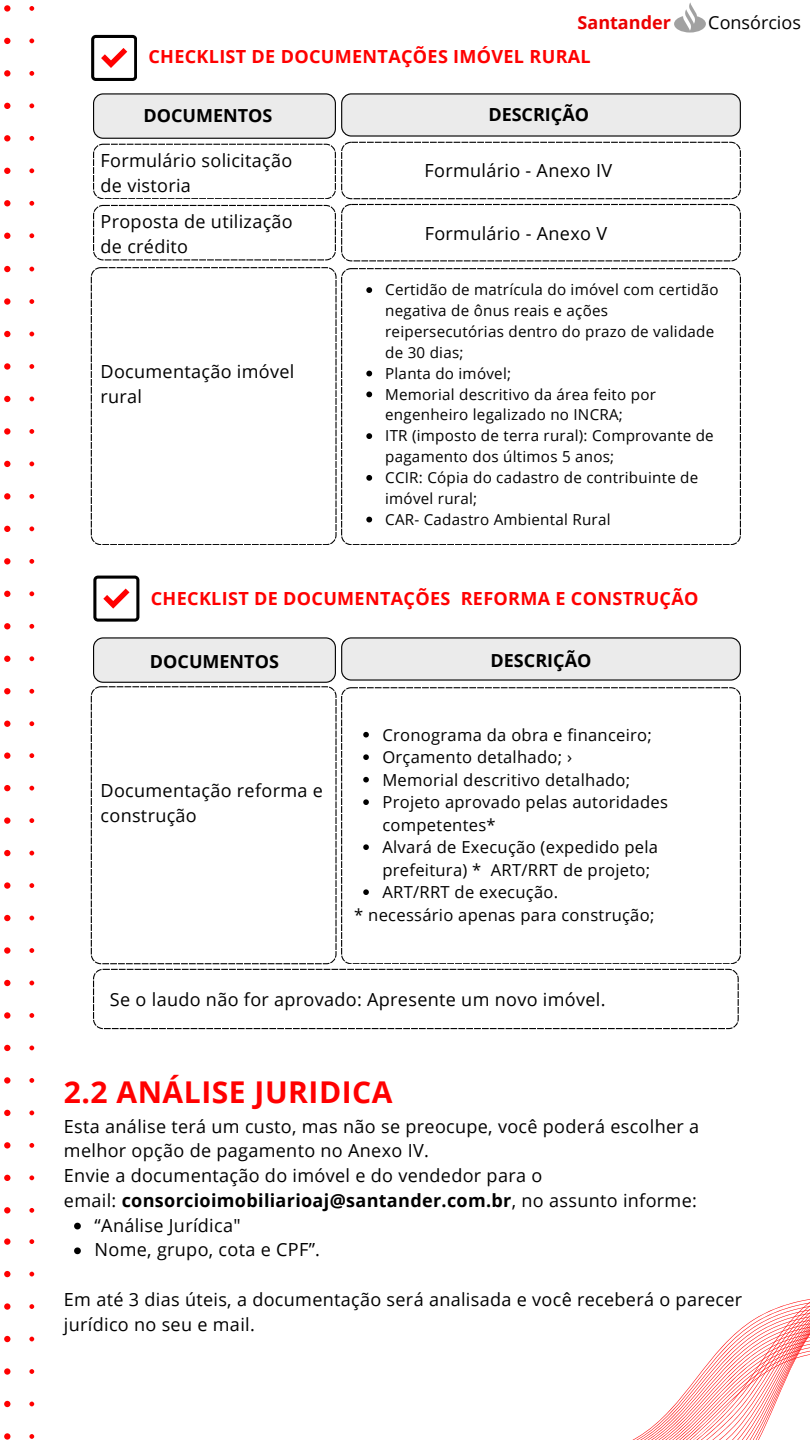
<style>
.page{position:relative;width:810px;height:1440px;background:#fff}
.page>*{position:absolute;margin:0;border:0;box-sizing:border-box;transform-origin:0 0}
.t1{font:700 30px "Open Sans";letter-spacing:.015em;color:#f00}
.t2{font:18px/24.8px "Open Sans";letter-spacing:.015em;color:#000}
.t3{font:700 18px "Open Sans";letter-spacing:.015em;color:#f00}
.t4{font:700 18px "Open Sans";color:#000}
.t5{font:700 18px "Open Sans";color:#ec0000}
.t6{font:16.5px/22.5px "Open Sans";letter-spacing:.015em;color:#000}
.t7{font:15.15px/20.9px "Open Sans";letter-spacing:.015em;color:#000}
.s1{font-weight:700}
</style>
<div class="page">
<svg style="left:4px;top:233px;width:6px;height:6px"></svg>
<svg style="left:29px;top:233px;width:5px;height:5px"></svg>
<svg style="left:4px;top:200px;width:6px;height:6px"></svg>
<svg style="left:29px;top:201px;width:5px;height:5px"></svg>
<svg style="left:4px;top:168px;width:6px;height:6px"></svg>
<svg style="left:29px;top:168px;width:5px;height:5px"></svg>
<svg style="left:4px;top:135px;width:6px;height:6px"></svg>
<svg style="left:29px;top:136px;width:5px;height:5px"></svg>
<svg style="left:4px;top:103px;width:6px;height:6px"></svg>
<svg style="left:29px;top:103px;width:5px;height:5px"></svg>
<div style="left:4px;top:70px;width:6px;height:7px;background:#f00;border-radius:50%"></div>
<svg style="left:29px;top:71px;width:5px;height:5px"></svg>
<svg style="left:4px;top:38px;width:6px;height:6px"></svg>
<svg style="left:29px;top:38px;width:5px;height:5px"></svg>
<div style="left:4px;top:5px;width:6px;height:7px;background:#f00;border-radius:50%"></div>
<svg style="left:29px;top:6px;width:5px;height:5px"></svg>
<svg style="left:4px;top:1207px;width:6px;height:6px"></svg>
<svg style="left:29px;top:1208px;width:5px;height:5px"></svg>
<svg style="left:4px;top:1175px;width:6px;height:6px"></svg>
<svg style="left:29px;top:1175px;width:5px;height:5px"></svg>
<div style="left:4px;top:1142px;width:6px;height:7px;background:#f00;border-radius:50%"></div>
<svg style="left:29px;top:1143px;width:5px;height:5px"></svg>
<svg style="left:4px;top:1110px;width:6px;height:6px"></svg>
<svg style="left:29px;top:1111px;width:5px;height:4px"></svg>
<div style="left:4px;top:1077px;width:6px;height:7px;background:#f00;border-radius:50%"></div>
<svg style="left:29px;top:1078px;width:5px;height:5px"></svg>
<svg style="left:4px;top:1045px;width:6px;height:6px"></svg>
<svg style="left:29px;top:1046px;width:5px;height:4px"></svg>
<div style="left:4px;top:1012px;width:6px;height:7px;background:#f00;border-radius:50%"></div>
<svg style="left:29px;top:1013px;width:5px;height:5px"></svg>
<svg style="left:4px;top:980px;width:6px;height:6px"></svg>
<svg style="left:29px;top:981px;width:5px;height:4px"></svg>
<div style="left:4px;top:947px;width:6px;height:7px;background:#f00;border-radius:50%"></div>
<svg style="left:29px;top:948px;width:5px;height:5px"></svg>
<svg style="left:4px;top:915px;width:6px;height:6px"></svg>
<svg style="left:29px;top:916px;width:5px;height:4px"></svg>
<div style="left:4px;top:882px;width:6px;height:7px;background:#f00;border-radius:50%"></div>
<svg style="left:29px;top:883px;width:5px;height:5px"></svg>
<svg style="left:4px;top:850px;width:6px;height:6px"></svg>
<svg style="left:29px;top:851px;width:5px;height:4px"></svg>
<div style="left:4px;top:817px;width:6px;height:7px;background:#f00;border-radius:50%"></div>
<svg style="left:29px;top:818px;width:5px;height:5px"></svg>
<svg style="left:4px;top:785px;width:6px;height:6px"></svg>
<svg style="left:29px;top:786px;width:5px;height:5px"></svg>
<div style="left:4px;top:752px;width:6px;height:7px;background:#f00;border-radius:50%"></div>
<svg style="left:29px;top:753px;width:5px;height:5px"></svg>
<svg style="left:4px;top:721px;width:6px;height:6px"></svg>
<svg style="left:29px;top:721px;width:5px;height:5px"></svg>
<svg style="left:4px;top:688px;width:6px;height:6px"></svg>
<svg style="left:29px;top:689px;width:5px;height:5px"></svg>
<svg style="left:4px;top:656px;width:6px;height:6px"></svg>
<svg style="left:29px;top:656px;width:5px;height:5px"></svg>
<svg style="left:4px;top:623px;width:6px;height:6px"></svg>
<svg style="left:29px;top:624px;width:5px;height:5px"></svg>
<svg style="left:4px;top:591px;width:6px;height:6px"></svg>
<svg style="left:29px;top:591px;width:5px;height:5px"></svg>
<div style="left:4px;top:558px;width:6px;height:7px;background:#f00;border-radius:50%"></div>
<svg style="left:29px;top:559px;width:5px;height:5px"></svg>
<svg style="left:4px;top:526px;width:6px;height:6px"></svg>
<svg style="left:29px;top:526px;width:5px;height:5px"></svg>
<div style="left:4px;top:493px;width:6px;height:7px;background:#f00;border-radius:50%"></div>
<svg style="left:29px;top:494px;width:5px;height:5px"></svg>
<svg style="left:4px;top:461px;width:6px;height:6px"></svg>
<svg style="left:29px;top:462px;width:5px;height:4px"></svg>
<div style="left:4px;top:428px;width:6px;height:7px;background:#f00;border-radius:50%"></div>
<svg style="left:29px;top:429px;width:5px;height:5px"></svg>
<svg style="left:4px;top:396px;width:6px;height:6px"></svg>
<svg style="left:29px;top:397px;width:5px;height:4px"></svg>
<div style="left:4px;top:363px;width:6px;height:7px;background:#f00;border-radius:50%"></div>
<svg style="left:29px;top:364px;width:5px;height:5px"></svg>
<svg style="left:4px;top:331px;width:6px;height:6px"></svg>
<svg style="left:29px;top:332px;width:5px;height:4px"></svg>
<div style="left:4px;top:298px;width:6px;height:7px;background:#f00;border-radius:50%"></div>
<svg style="left:29px;top:299px;width:5px;height:5px"></svg>
<svg style="left:4px;top:266px;width:6px;height:6px"></svg>
<svg style="left:29px;top:267px;width:5px;height:4px"></svg>
<div style="left:4px;top:1433px;width:6px;height:7px;background:#f00;border-radius:50%"></div>
<svg style="left:29px;top:1434px;width:5px;height:5px"></svg>
<svg style="left:4px;top:1401px;width:6px;height:6px"></svg>
<svg style="left:29px;top:1402px;width:5px;height:4px"></svg>
<div style="left:4px;top:1368px;width:6px;height:7px;background:#f00;border-radius:50%"></div>
<svg style="left:29px;top:1369px;width:5px;height:5px"></svg>
<svg style="left:4px;top:1336px;width:6px;height:6px"></svg>
<svg style="left:29px;top:1337px;width:5px;height:4px"></svg>
<div style="left:4px;top:1303px;width:6px;height:7px;background:#f00;border-radius:50%"></div>
<svg style="left:29px;top:1304px;width:5px;height:5px"></svg>
<svg style="left:4px;top:1271px;width:6px;height:6px"></svg>
<svg style="left:29px;top:1272px;width:5px;height:4px"></svg>
<div style="left:4px;top:1238px;width:6px;height:7px;background:#f00;border-radius:50%"></div>
<svg style="left:29px;top:1239px;width:5px;height:5px"></svg>
<svg style="left:91px;top:35px;width:46px;height:46px"></svg>
<svg style="left:93px;top:93px;width:647px;height:168px"></svg>
<svg style="left:91px;top:267px;width:246px;height:278px"></svg>
<svg style="left:341px;top:268px;width:399px;height:277px"></svg>
<svg style="left:366px;top:287px;width:6px;height:6px"></svg>
<svg style="left:366px;top:371px;width:6px;height:5px"></svg>
<svg style="left:366px;top:392px;width:6px;height:5px"></svg>
<svg style="left:366px;top:433px;width:6px;height:6px"></svg>
<svg style="left:366px;top:475px;width:6px;height:6px"></svg>
<svg style="left:366px;top:517px;width:6px;height:5px"></svg>
<svg style="left:93px;top:576px;width:46px;height:46px"></svg>
<div style="left:93px;top:637px;width:243px;height:46px;background:#2b2b2b;border-radius:10px"></div>
<svg style="left:93px;top:637px;width:647px;height:45px;background:#e0e0e0"></svg>
<svg style="left:91px;top:686px;width:246px;height:278px"></svg>
<svg style="left:341px;top:687px;width:399px;height:277px"></svg>
<svg style="left:363px;top:732px;width:6px;height:6px"></svg>
<svg style="left:363px;top:754px;width:6px;height:6px"></svg>
<svg style="left:363px;top:777px;width:6px;height:6px"></svg>
<svg style="left:363px;top:799px;width:6px;height:6px"></svg>
<svg style="left:363px;top:844px;width:6px;height:6px"></svg>
<svg style="left:363px;top:889px;width:6px;height:6px"></svg>
<svg style="left:93px;top:969px;width:646px;height:60px"></svg>
<svg style="left:74px;top:1223px;width:7px;height:6px"></svg>
<svg style="left:74px;top:1247px;width:7px;height:7px"></svg>
<svg style="left:632px;top:1299px;width:178px;height:141px"></svg>
<svg style="left:674px;top:2px;width:32px;height:31px"></svg>
<p class="t5" style="left:578px;top:10px;width:95px">Santander</p>
<p class="t2" style="left:708px;top:9px;width:94px">Consórcios</p>
<h3 class="t3" style="left:148px;top:43px;width:444px">CHECKLIST DE DOCUMENTAÇÕES IMÓVEL RURAL</h3>
<p class="t4" style="left:144px;top:103px;width:130px">DOCUMENTOS</p>
<p class="t4" style="left:488px;top:101px;width:102px">DESCRIÇÃO</p>
<p class="t2" style="left:101px;top:147px;width:193px">Formulário solicitação de vistoria</p>
<p class="t2" style="left:425px;top:158px;width:189px">Formulário - Anexo IV</p>
<p class="t2" style="left:101px;top:209px;width:194px">Proposta de utilização de crédito</p>
<p class="t2" style="left:425px;top:221px;width:184px">Formulário - Anexo V</p>
<h3 class="t2" style="left:101px;top:359px;width:195px">Documentação imóvel rural</h3>
<h2 class="t7" style="left:385px;top:279px;width:335px">Certidão de matrícula do imóvel com certidão negativa de ônus reais e ações reipersecutórias dentro do prazo de validade de 30 dias;</h2>
<h2 class="t7" style="left:385px;top:362px;width:127px">Planta do imóvel;</h2>
<h3 class="t7" style="left:385px;top:383px;width:272px">Memorial descritivo da área feito por engenheiro legalizado no INCRA;</h3>
<h3 class="t7" style="left:385px;top:425px;width:330px">ITR (imposto de terra rural): Comprovante de pagamento dos últimos 5 anos;</h3>
<h2 class="t7" style="left:385px;top:467px;width:315px">CCIR: Cópia do cadastro de contribuinte de imóvel rural;</h2>
<h3 class="t7" style="left:385px;top:508px;width:227px">CAR- Cadastro Ambiental Rural</h3>
<h3 class="t3" style="left:151px;top:586px;width:549px">CHECKLIST DE DOCUMENTAÇÕES REFORMA E CONSTRUÇÃO</h3>
<p class="t4" style="left:150px;top:649px;width:130px">DOCUMENTOS</p>
<p class="t4" style="left:491px;top:648px;width:102px">DESCRIÇÃO</p>
<p class="t2" style="left:101px;top:778px;width:224px">Documentação reforma e construção</p>
<p class="t6" style="left:382px;top:723px;width:271px">Cronograma da obra e financeiro;</p>
<p class="t6" style="left:382px;top:746px;width:191px">Orçamento detalhado; ›</p>
<p class="t6" style="left:382px;top:768px;width:249px">Memorial descritivo detalhado;</p>
<p class="t6" style="left:382px;top:791px;width:287px">Projeto aprovado pelas autoridades competentes*</p>
<h2 class="t6" style="left:382px;top:836px;width:277px">Alvará de Execução (expedido pela prefeitura) * ART/RRT de projeto;</h2>
<h2 class="t6" style="left:382px;top:881px;width:177px">ART/RRT de execução.</h2>
<h2 class="t6" style="left:354px;top:903px;width:302px">* necessário apenas para construção;</h2>
<h3 class="t2" style="left:110px;top:986px;width:497px">Se o laudo não for aprovado: Apresente um novo imóvel.</h3>
<p class="t1" style="left:64px;top:1071px;width:330px">2.2 ANÁLISE JURIDICA</p>
<p class="t2" style="left:64px;top:1113px;width:637px">Esta análise terá um custo, mas não se preocupe, você poderá escolher a melhor opção de pagamento no Anexo IV.<br>Envie a documentação do imóvel e do vendedor para o<br>email: <span class="s1">consorcioimobiliarioaj@santander.com.br</span>, no assunto informe:</p>
<p class="t2" style="left:95px;top:1212px;width:147px">“Análise Jurídica"</p>
<p class="t2" style="left:95px;top:1237px;width:227px">Nome, grupo, cota e CPF”.</p>
<p class="t2" style="left:64px;top:1287px;width:680px">Em até 3 dias úteis, a documentação será analisada e você receberá o parecer jurídico no seu e mail.</p>
</div>
